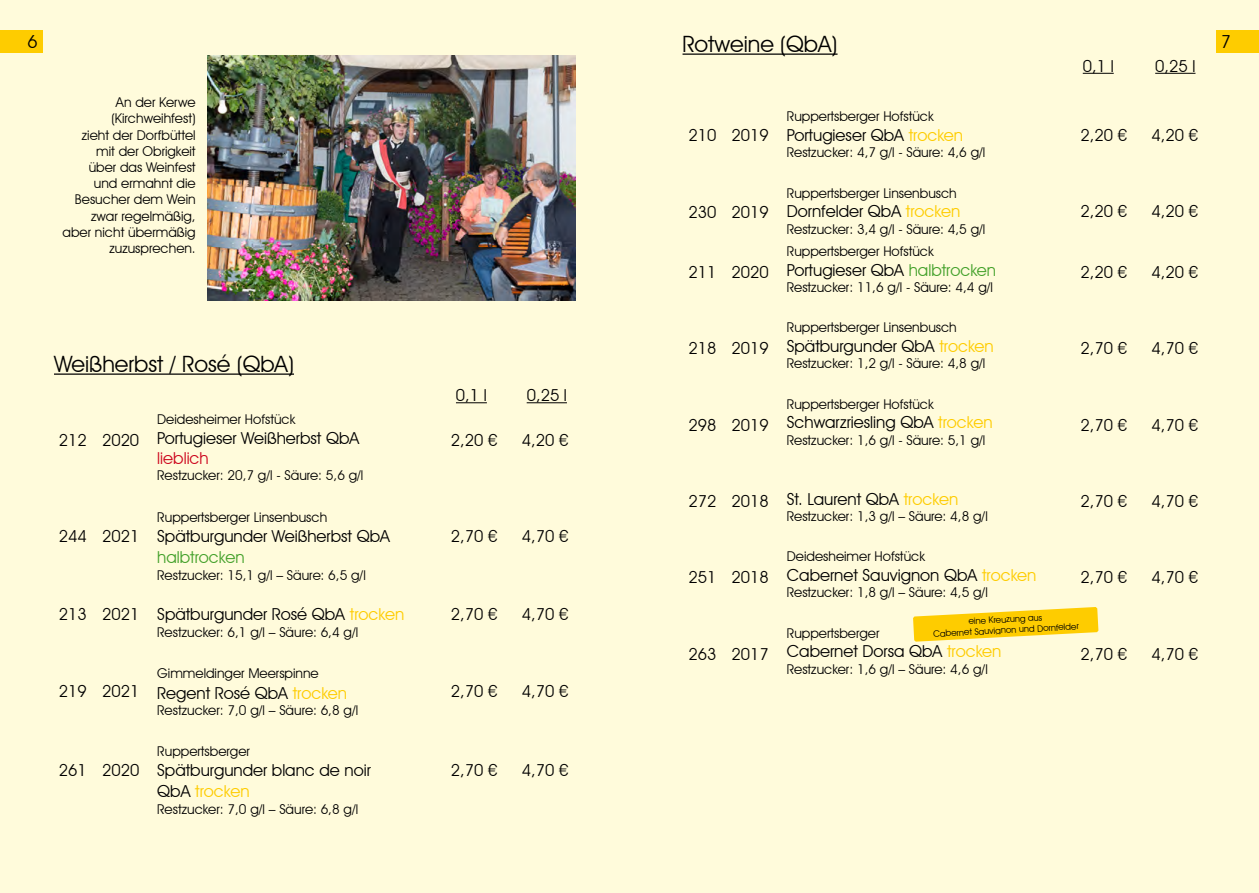
<style>
.page{position:relative;width:1259px;height:893px;background:#fff}
.page>*{position:absolute;margin:0;border:0;box-sizing:border-box;transform-origin:0 0}
.t1{font:22.5px "Avant Garde IT Cby BT";color:#000}
.t2{font:18px "Avant Garde IT Cby BT";color:#000}
.t3{font:16.5px/21.6px "Avant Garde IT Cby BT";color:#000}
.t4{font:16.5px "Avant Garde IT Cby BT";color:#44a12b}
.t5{font:16.5px "Avant Garde IT Cby BT";color:#cd071e}
.t6{font:13.5px/16.2px "Avant Garde IT Cby BT";color:#000;text-align:right}
.t7{font:9px/10.8px "Avant Garde IT Cby BT";color:#000;text-align:center}
.s1{color:#fecc00}
.s2{color:#44a12b}
</style>
<div class="page">
<div style="left:610px;top:0;width:649px;height:893px;background:#fffbdb"></div>
<div style="left:1216px;top:30px;width:43px;height:23px;background:#fecc00"></div>
<div style="left:0;top:0;width:651px;height:893px;background:#fffbdb"></div>
<div style="left:0;top:30px;width:42px;height:23px;background:#fecc00"></div>
<img style="left:208px;top:55px;width:367px;height:246px">
<hr style="left:54px;top:373px;width:240px;height:2px;background:#000">
<hr style="left:527px;top:402px;width:40px;height:1px;background:#000">
<hr style="left:456px;top:402px;width:31px;height:1px;background:#000">
<hr style="left:682px;top:54px;width:155px;height:1px;background:#000">
<hr style="left:1155px;top:73px;width:40px;height:1px;background:#000">
<hr style="left:1082px;top:73px;width:31px;height:1px;background:#000">
<svg style="left:913px;top:607px;width:186px;height:35px"></svg>
<h2 class="t2" style="left:28px;top:31px;width:12px">6</h2>
<h2 class="t2" style="left:1220px;top:31px;width:12px">7</h2>
<h1 class="t1" style="left:682px;top:31px;width:156px">Rotweine (QbA)</h1>
<p class="t6" style="left:63px;top:94px;width:135px">An der Kerwe (Kirchweihfest)<br>zieht der Dorfbüttel mit der Obrigkeit<br>über das Weinfest und ermahnt die<br>Besucher dem Wein zwar regelmäßig, aber nicht übermäßig zuzusprechen.</p>
<h1 class="t1" style="left:54px;top:350px;width:241px">Weißherbst / Rosé (QbA)</h1>
<p class="t3" style="left:59px;top:429px;width:82px">212 2020</p>
<p class="t3" style="left:59px;top:525px;width:82px">244 2021</p>
<p class="t6" style="left:157px;top:411px;width:140px">Deidesheimer Hofstück</p>
<p class="t3" style="left:157px;top:427px;width:203px">Portugieser Weißherbst QbA</p>
<p class="t5" style="left:157px;top:448px;width:53px">lieblich</p>
<p class="t6" style="left:157px;top:467px;width:208px">Restzucker: 20,7 g/l - Säure: 5,6 g/l</p>
<p class="t6" style="left:157px;top:509px;width:171px">Ruppertsberger Linsenbusch</p>
<p class="t3" style="left:157px;top:525px;width:234px">Spätburgunder Weißherbst QbA</p>
<p class="t4" style="left:157px;top:547px;width:89px">halbtrocken</p>
<p class="t6" style="left:157px;top:567px;width:210px">Restzucker: 15,1 g/l – Säure: 6,5 g/l</p>
<p class="t3" style="left:59px;top:603px;width:347px">213 2021 Spätburgunder Rosé QbA <span class="s1">trocken</span></p>
<p class="t6" style="left:157px;top:623px;width:202px">Restzucker: 6,1 g/l – Säure: 6,4 g/l</p>
<p class="t3" style="left:59px;top:681px;width:82px">219 2021</p>
<p class="t3" style="left:59px;top:759px;width:82px">261 2020</p>
<p class="t6" style="left:157px;top:665px;width:163px">Gimmeldinger Meerspinne</p>
<p class="t3" style="left:157px;top:682px;width:191px">Regent Rosé QbA <span class="s1">trocken</span></p>
<p class="t6" style="left:157px;top:702px;width:202px">Restzucker: 7,0 g/l – Säure: 6,8 g/l</p>
<p class="t6" style="left:157px;top:743px;width:94px">Ruppertsberger</p>
<p class="t3" style="left:157px;top:759px;width:215px">Spätburgunder blanc de noir<br>QbA <span class="s1">trocken</span></p>
<p class="t6" style="left:157px;top:801px;width:202px">Restzucker: 7,0 g/l – Säure: 6,8 g/l</p>
<p class="t3" style="left:456px;top:385px;width:32px">0,1 l</p>
<p class="t3" style="left:527px;top:385px;width:42px">0,25 l</p>
<p class="t3" style="left:451px;top:429px;width:48px">2,20 €</p>
<p class="t3" style="left:522px;top:429px;width:48px">4,20 €</p>
<p class="t3" style="left:451px;top:525px;width:48px">2,70 €</p>
<p class="t3" style="left:522px;top:525px;width:48px">4,70 €</p>
<p class="t3" style="left:451px;top:604px;width:48px">2,70 €</p>
<p class="t3" style="left:522px;top:604px;width:48px">4,70 €</p>
<p class="t3" style="left:451px;top:681px;width:48px">2,70 €</p>
<p class="t3" style="left:522px;top:681px;width:48px">4,70 €</p>
<p class="t3" style="left:451px;top:759px;width:48px">2,70 €</p>
<p class="t3" style="left:522px;top:759px;width:48px">4,70 €</p>
<p class="t3" style="left:688px;top:124px;width:82px">210 2019</p>
<p class="t3" style="left:688px;top:201px;width:82px">230 2019</p>
<p class="t3" style="left:688px;top:261px;width:82px">211 2020</p>
<p class="t3" style="left:688px;top:338px;width:82px">218 2019</p>
<p class="t3" style="left:688px;top:414px;width:82px">298 2019</p>
<p class="t6" style="left:787px;top:108px;width:148px">Ruppertsberger Hofstück</p>
<p class="t3" style="left:787px;top:124px;width:178px">Portugieser QbA <span class="s1">trocken</span></p>
<p class="t6" style="left:787px;top:144px;width:200px">Restzucker: 4,7 g/l - Säure: 4,6 g/l</p>
<p class="t6" style="left:787px;top:185px;width:171px">Ruppertsberger Linsenbusch</p>
<p class="t3" style="left:787px;top:201px;width:175px">Dornfelder QbA <span class="s1">trocken</span></p>
<p class="t6" style="left:787px;top:221px;width:200px">Restzucker: 3,4 g/l - Säure: 4,5 g/l</p>
<p class="t6" style="left:787px;top:243px;width:148px">Ruppertsberger Hofstück</p>
<p class="t3" style="left:787px;top:259px;width:211px">Portugieser QbA <span class="s2">halbtrocken</span></p>
<p class="t6" style="left:787px;top:279px;width:208px">Restzucker: 11,6 g/l - Säure: 4,4 g/l</p>
<p class="t6" style="left:787px;top:319px;width:171px">Ruppertsberger Linsenbusch</p>
<p class="t3" style="left:787px;top:335px;width:208px">Spätburgunder QbA <span class="s1">trocken</span></p>
<p class="t6" style="left:787px;top:355px;width:200px">Restzucker: 1,2 g/l - Säure: 4,8 g/l</p>
<p class="t6" style="left:787px;top:396px;width:148px">Ruppertsberger Hofstück</p>
<p class="t3" style="left:787px;top:412px;width:207px">Schwarzriesling QbA <span class="s1">trocken</span></p>
<p class="t6" style="left:787px;top:432px;width:200px">Restzucker: 1,6 g/l - Säure: 5,1 g/l</p>
<p class="t3" style="left:688px;top:488px;width:271px">272 2018 St. Laurent QbA <span class="s1">trocken</span></p>
<p class="t6" style="left:787px;top:508px;width:202px">Restzucker: 1,3 g/l – Säure: 4,8 g/l</p>
<p class="t3" style="left:688px;top:567px;width:82px">251 2018</p>
<p class="t6" style="left:787px;top:548px;width:140px">Deidesheimer Hofstück</p>
<p class="t3" style="left:787px;top:564px;width:251px">Cabernet Sauvignon QbA <span class="s1">trocken</span></p>
<p class="t6" style="left:787px;top:584px;width:202px">Restzucker: 1,8 g/l – Säure: 4,5 g/l</p>
<p class="t3" style="left:1082px;top:55px;width:32px">0,1 l</p>
<p class="t3" style="left:1155px;top:55px;width:42px">0,25 l</p>
<p class="t3" style="left:1080px;top:124px;width:48px">2,20 €</p>
<p class="t3" style="left:1151px;top:124px;width:48px">4,20 €</p>
<p class="t3" style="left:1080px;top:201px;width:48px">2,20 €</p>
<p class="t3" style="left:1151px;top:201px;width:48px">4,20 €</p>
<p class="t3" style="left:1080px;top:261px;width:48px">2,20 €</p>
<p class="t3" style="left:1151px;top:261px;width:48px">4,20 €</p>
<p class="t3" style="left:1080px;top:338px;width:48px">2,70 €</p>
<p class="t3" style="left:1151px;top:338px;width:48px">4,70 €</p>
<p class="t3" style="left:1080px;top:414px;width:48px">2,70 €</p>
<p class="t3" style="left:1151px;top:414px;width:48px">4,70 €</p>
<p class="t3" style="left:1080px;top:490px;width:48px">2,70 €</p>
<p class="t3" style="left:1151px;top:490px;width:48px">4,70 €</p>
<p class="t3" style="left:1080px;top:567px;width:48px">2,70 €</p>
<p class="t3" style="left:1151px;top:567px;width:48px">4,70 €</p>
<p class="t3" style="left:688px;top:643px;width:82px">263 2017</p>
<p class="t7" style="left:932px;top:617px;width:147px;rotate:-3deg">eine Kreuzung aus<br>Cabernet Sauvignon und Dornfelder</p>
<p class="t6" style="left:787px;top:625px;width:94px">Ruppertsberger</p>
<p class="t3" style="left:787px;top:641px;width:216px">Cabernet Dorsa QbA <span class="s1">trocken</span></p>
<p class="t6" style="left:787px;top:661px;width:202px">Restzucker: 1,6 g/l – Säure: 4,6 g/l</p>
<p class="t3" style="left:1080px;top:643px;width:48px">2,70 €</p>
<p class="t3" style="left:1151px;top:643px;width:48px">4,70 €</p>
</div>
